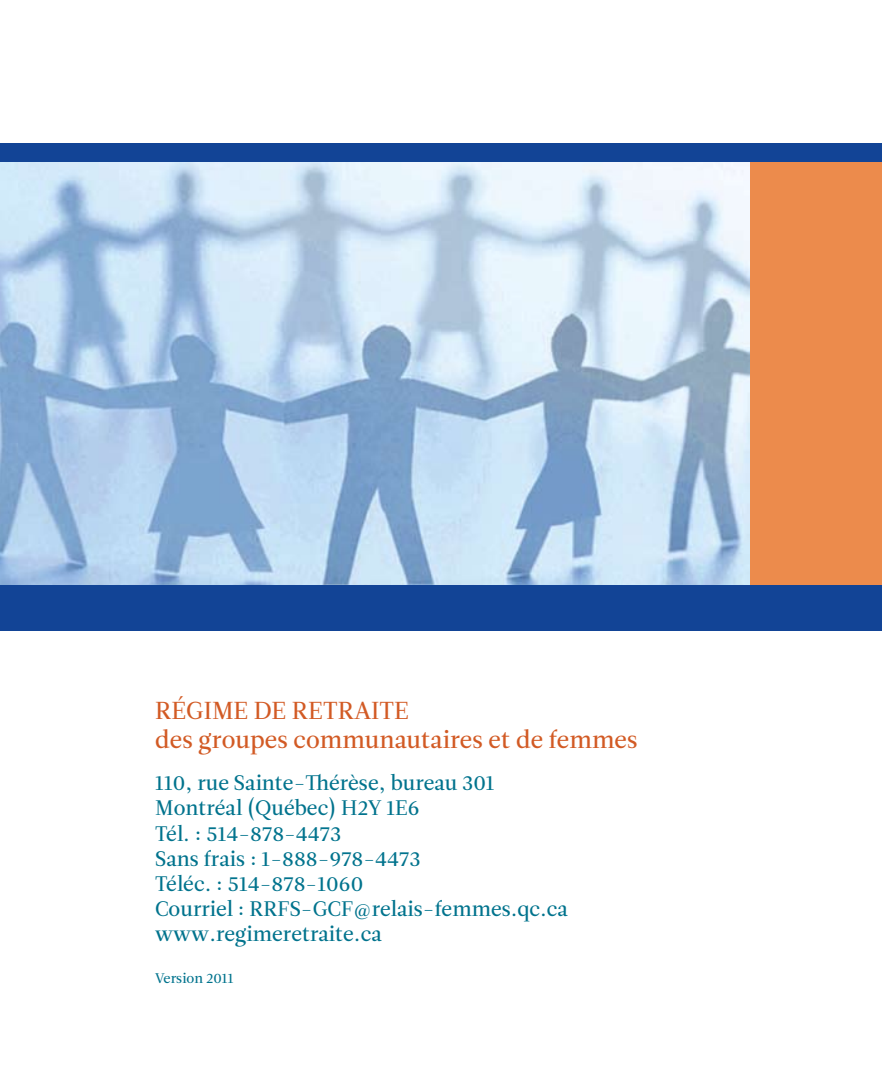
<style>
.page{position:relative;width:882px;height:1071px;background:#fff}
.page>*{position:absolute;margin:0;border:0;box-sizing:border-box;transform-origin:0 0}
.t1{font:24.5px/29.4px "Leitura Roman 2";color:#d25a24}
.t2{font:21px/25.2px "Leitura Roman 2";color:#00738d}
.t3{font:14px "Leitura Roman 2";color:#00738d}
</style>
<div class="page">
<div style="left:750px;top:161px;width:132px;height:425px;background:#ec8b4c"></div>
<img style="left:0;top:162px;width:749px;height:423px">
<div style="left:0;top:144px;width:882px;height:18px;background:#124496"></div>
<div style="left:0;top:585px;width:882px;height:46px;background:#124496"></div>
<p class="t1" style="left:155px;top:696px;width:484px">RÉGIME DE RETRAITE<br>des groupes communautaires et de femmes</p>
<p class="t2" style="left:155px;top:771px;width:414px">110, rue Sainte-Thérèse, bureau 301<br>Montréal (Québec) H2Y 1E6<br>Tél. : 514-878-4473<br>Sans frais : 1-888-978-4473<br>Téléc. : 514-878-1060<br>Courriel : RRFS-GCF@relais-femmes.qc.ca www.regimeretraite.ca</p>
<p class="t3" style="left:155px;top:970px;width:80px">Version 2011</p>
</div>
